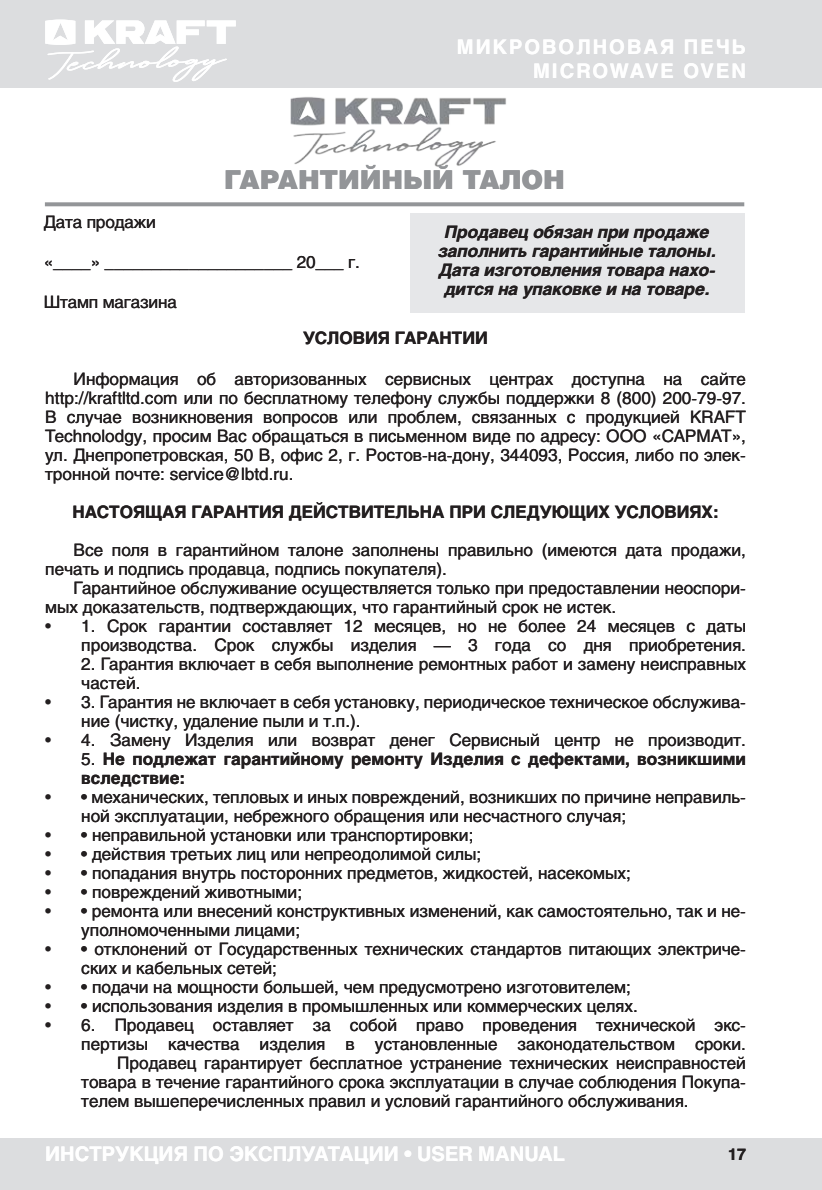
<style>
.page{position:relative;width:822px;height:1190px;background:#fff}
.page>*{position:absolute;margin:0;border:0;box-sizing:border-box;transform-origin:0 0}
.t1{font:900 26px "Helios";letter-spacing:-.005em;color:#939598}
.t2{font:700 20px "Helios";color:#fff}
.t3{font:700 20px/24px "Helios";letter-spacing:.1em;color:#fff;text-align:right}
.t4{font:17px/19px "Helios";color:#231f20}
.t5{font:700 17px/19px "Helios";color:#231f20}
.t6{font:italic 700 17px/19px "Helios";color:#231f20;text-align:center}
.t7{font:700 16px "Helios";color:#231f20}
.s1{font-weight:400}
</style>
<div class="page">
<div style="left:0;top:0;width:821px;height:88px;background:#dcdddf"></div>
<div style="left:0;top:1139px;width:821px;height:51px;background:#dcdddf"></div>
<svg style="left:45px;top:202px;width:699px;height:4px;background:#9b9da0"></svg>
<div style="left:409px;top:213px;width:335px;height:99px;background:#e6e7e9"></div>
<img style="left:290px;top:97px;width:216px;height:70px">
<svg style="left:45px;top:20px;width:191px;height:62px"></svg>
<p class="t3" style="left:456px;top:35px;width:290px">МИКРОВОЛНОВАЯ ПЕЧЬ<br>MICROWAVE OVEN</p>
<h1 class="t1" style="left:224px;top:164px;width:342px">ГАРАНТИЙНЫЙ ТАЛОН</h1>
<p class="t4" style="left:44px;top:213px;width:113px">Дата продажи</p>
<p class="t4" style="left:44px;top:253px;width:317px">«____» ____________________ 20___ г.</p>
<p class="t4" style="left:44px;top:293px;width:135px">Штамп магазина</p>
<p class="t6" style="left:438px;top:222px;width:279px">Продавец обязан при продаже заполнить гарантийные талоны.<br>Дата изготовления товара нахо&shy;дится на упаковке и на товаре.</p>
<p class="t5" style="left:303px;top:329px;width:186px">УСЛОВИЯ ГАРАНТИИ</p>
<p class="t4" style="left:45px;top:369px;width:702px;text-align:justify;text-indent:28px">Информация об авторизованных сервисных центрах доступна на сайте http://kraftltd.com или по бесплатному телефону службы поддержки 8 (800) 200-79-97.<br>В случае возникновения вопросов или проблем, связанных с продукцией KRAFT Technolodgy, просим Вас обращаться в письменном виде по адресу: ООО «САРМАТ», ул. Днепропетровская, 50 В, офис 2, г. Ростов-на-дону, 344093, Россия, либо по элек&shy;тронной почте: service@lbtd.ru.</p>
<p class="t5" style="left:72px;top:502px;width:647px">НАСТОЯЩАЯ ГАРАНТИЯ ДЕЙСТВИТЕЛЬНА ПРИ СЛЕДУЮЩИХ УСЛОВИЯХ:</p>
<p class="t4" style="left:45px;top:540px;width:702px;text-indent:28px">Все поля в гарантийном талоне заполнены правильно (имеются дата продажи, печать и подпись продавца, подпись покупателя).</p>
<p class="t4" style="left:45px;top:578px;width:702px;text-indent:28px">Гарантийное обслуживание осуществляется только при предоставлении неоспори&shy;мых доказательств, подтверждающих, что гарантийный срок не истек.</p>
<p class="t4" style="left:45px;top:616px;width:702px;text-align:right">• 1. Срок гарантии составляет 12 месяцев, но не более 24 месяцев с даты производства. Срок службы изделия — 3 года со дня приобретения.</p>
<p class="t4" style="left:81px;top:654px;width:666px">2. Гарантия включает в себя выполнение ремонтных работ и замену неисправных частей.</p>
<p class="t4" style="left:81px;top:692px;width:666px;text-indent:-36px">• 3. Гарантия не включает в себя установку, периодическое техническое обслужива&shy;ние (чистку, удаление пыли и т.п.).</p>
<p class="t4" style="left:45px;top:730px;width:702px">• 4. Замену Изделия или возврат денег Сервисный центр не производит.</p>
<p class="t5" style="left:81px;top:750px;width:666px"><span class="s1">5.</span> Не подлежат гарантийному ремонту Изделия с дефектами, возникшими вследствие:</p>
<p class="t4" style="left:81px;top:787px;width:666px;text-indent:-36px">• • механических, тепловых и иных повреждений, возникших по причине неправиль&shy;ной эксплуатации, небрежного обращения или несчастного случая;</p>
<p class="t4" style="left:45px;top:825px;width:429px">• • неправильной установки или транспортировки;</p>
<p class="t4" style="left:45px;top:844px;width:437px">• • действия третьих лиц или непреодолимой силы;</p>
<p class="t4" style="left:45px;top:863px;width:586px">• • попадания внутрь посторонних предметов, жидкостей, насекомых;</p>
<p class="t4" style="left:45px;top:882px;width:258px">• • повреждений животными;</p>
<p class="t4" style="left:81px;top:901px;width:666px;text-indent:-36px">• • ремонта или внесений конструктивных изменений, как самостоятельно, так и не&shy;уполномоченными лицами;</p>
<p class="t4" style="left:81px;top:939px;width:666px;text-indent:-36px">• • отклонений от Государственных технических стандартов питающих электриче&shy;ских и кабельных сетей;</p>
<p class="t4" style="left:45px;top:977px;width:587px">• • подачи на мощности большей, чем предусмотрено изготовителем;</p>
<p class="t4" style="left:45px;top:996px;width:593px">• • использования изделия в промышленных или коммерческих целях.</p>
<p class="t4" style="left:45px;top:1015px;width:702px">• 6. Продавец оставляет за собой право проведения технической экс-</p>
<p class="t4" style="left:81px;top:1035px;width:666px">пертизы качества изделия в установленные законодательством сроки.</p>
<p class="t4" style="left:117px;top:1054px;width:630px">Продавец гарантирует бесплатное устранение технических неисправностей</p>
<p class="t4" style="left:81px;top:1073px;width:666px">товара в течение гарантийного срока эксплуатации в случае соблюдения Покупа-</p>
<p class="t4" style="left:81px;top:1092px;width:608px">телем вышеперечисленных правил и условий гарантийного обслуживания.</p>
<p class="t5" style="left:315px;top:329px;width:174px">словия гарантии</p>
<p class="t5" style="left:162px;top:502px;width:41px">Я А</p>
<p class="t5" style="left:248px;top:502px;width:13px">ИЯ</p>
<p class="t5" style="left:361px;top:502px;width:12px">Т</p>
<p class="t5" style="left:676px;top:502px;width:13px">Я</p>
<p class="t2" style="left:45px;top:1142px;width:521px">ИНСТРУКЦИЯ ПО ЭКСПЛУАТАЦИИ • USER MANUAL</p>
<p class="t7" style="left:727px;top:1145px;width:19px">17</p>
</div>
